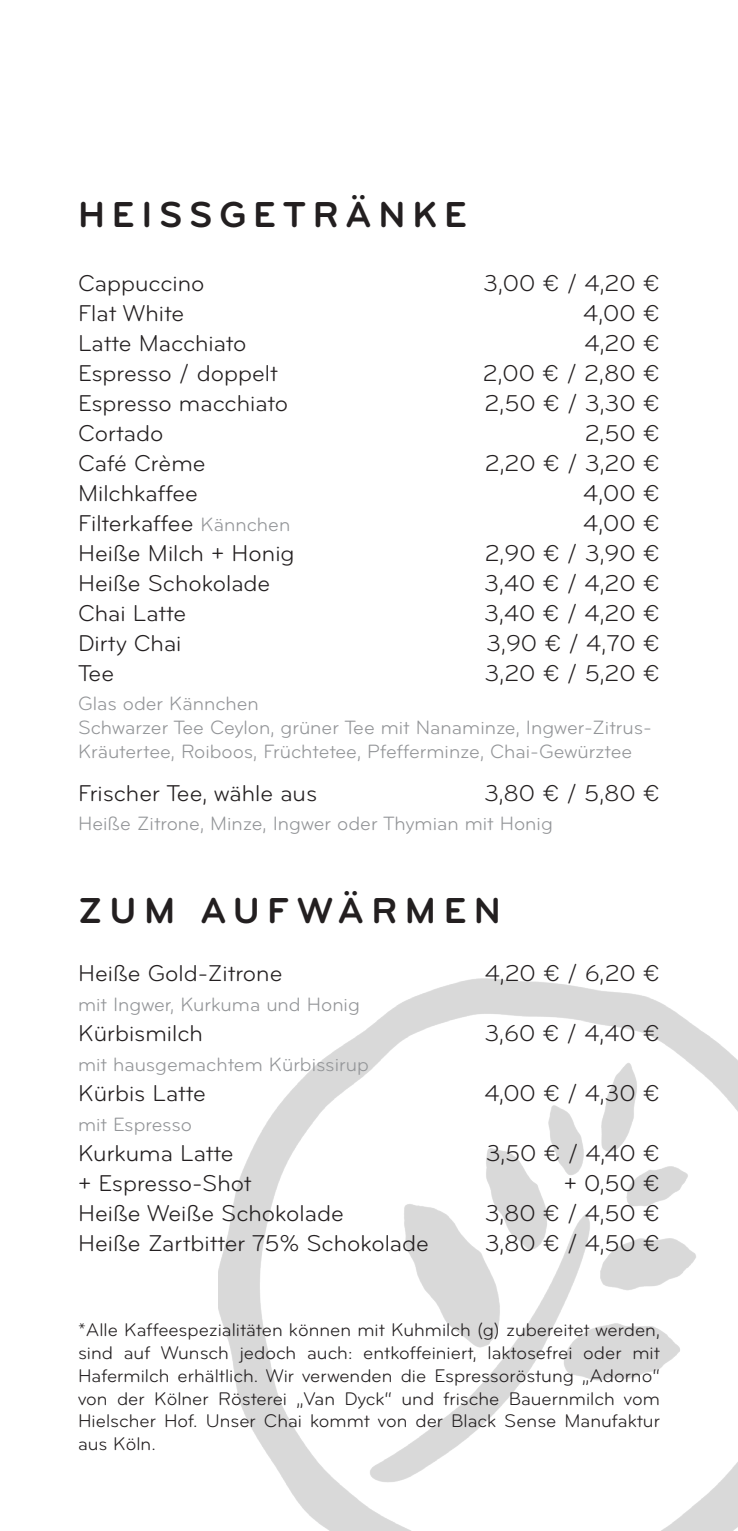
<style>
.page{position:relative;width:738px;height:1531px;background:#fff}
.page>*{position:absolute;margin:0;border:0;box-sizing:border-box;transform-origin:0 0}
.t1{font:37.5px "Bryant Pro Bold Alternate";letter-spacing:.18em;color:#231f20}
.t2{font:37.5px "Bryant Pro Bold Alternate";letter-spacing:.2em;color:#231f20}
.t3{font:23.75px/30px "Bryant Pro";color:#231f20}
.t4{font:20px/24px "Bryant Pro";color:#939598}
.t5{font:19px/22.8px "Bryant Pro";color:#231f20;text-align:justify}
.s1{font-size:20px;color:#939598}
</style>
<div class="page">
<img style="left:218px;top:978px;width:519px;height:553px">
<h1 class="t1" style="left:78px;top:191px;width:390px">HEISSGETRÄNKE</h1>
<p class="t3" style="left:78px;top:269px;width:218px">Cappuccino<br>Flat White<br>Latte Macchiato<br>Espresso / doppelt<br>Espresso macchiato<br>Cortado<br>Café Crème<br>Milchkaffee<br>Filterkaffee <span class="s1">Kännchen<br></span>Heiße Milch + Honig<br>Heiße Schokolade<br>Chai Latte<br>Dirty Chai<br>Tee</p>
<p class="t3" style="left:482px;top:269px;width:178px;text-align:right">3,00 € / 4,20 €<br>4,00 €<br>4,20 €<br>2,00 € / 2,80 €<br>2,50 € / 3,30 €<br>2,50 €<br>2,20 € / 3,20 €<br>4,00 €<br>4,00 €<br>2,90 € / 3,90 €<br>3,40 € / 4,20 €<br>3,40 € / 4,20 €<br>3,90 € / 4,70 €<br>3,20 € / 5,20 €</p>
<p class="t4" style="left:78px;top:691px;width:574px">Glas oder Kännchen<br>Schwarzer Tee Ceylon, grüner Tee mit Nanaminze, Ingwer-Zitrus-<br>Kräutertee, Roiboos, Früchtetee, Pfefferminze, Chai-Gewürztee</p>
<p class="t3" style="left:78px;top:779px;width:240px">Frischer Tee, wähle aus</p>
<p class="t3" style="left:484px;top:779px;width:177px">3,80 € / 5,80 €</p>
<p class="t4" style="left:78px;top:811px;width:476px">Heiße Zitrone, Minze, Ingwer oder Thymian mit Honig</p>
<h1 class="t2" style="left:78px;top:887px;width:424px">ZUM AUFWÄRMEN</h1>
<p class="t3" style="left:78px;top:959px;width:206px">Heiße Gold-Zitrone</p>
<p class="t4" style="left:78px;top:993px;width:283px">mit Ingwer, Kurkuma und Honig</p>
<p class="t3" style="left:78px;top:1019px;width:126px">Kürbismilch</p>
<p class="t4" style="left:78px;top:1053px;width:292px">mit hausgemachtem Kürbissirup</p>
<p class="t3" style="left:78px;top:1079px;width:129px">Kürbis Latte</p>
<p class="t4" style="left:78px;top:1113px;width:115px">mit Espresso</p>
<p class="t3" style="left:78px;top:1139px;width:352px">Kurkuma Latte<br>+ Espresso-Shot<br>Heiße Weiße Schokolade<br>Heiße Zartbitter 75% Schokolade</p>
<p class="t3" style="left:484px;top:959px;width:177px">4,20 € / 6,20 €</p>
<p class="t3" style="left:484px;top:1019px;width:177px">3,60 € / 4,40 €</p>
<p class="t3" style="left:484px;top:1079px;width:177px">4,00 € / 4,30 €</p>
<p class="t3" style="left:484px;top:1139px;width:176px;text-align:right">3,50 € / 4,40 € + 0,50 €<br>3,80 € / 4,50 €<br>3,80 € / 4,50 €</p>
<p class="t5" style="left:78px;top:1318px;width:583px">*Alle Kaffeespezialitäten können mit Kuhmilch (g) zubereitet werden, sind auf Wunsch jedoch auch: entkoffeiniert, laktosefrei oder mit Hafermilch erhältlich. Wir verwenden die Espressoröstung „Adorno“ von der Kölner Rösterei „Van Dyck“ und frische Bauernmilch vom Hielscher Hof. Unser Chai kommt von der Black Sense Manufaktur aus Köln.</p>
</div>
